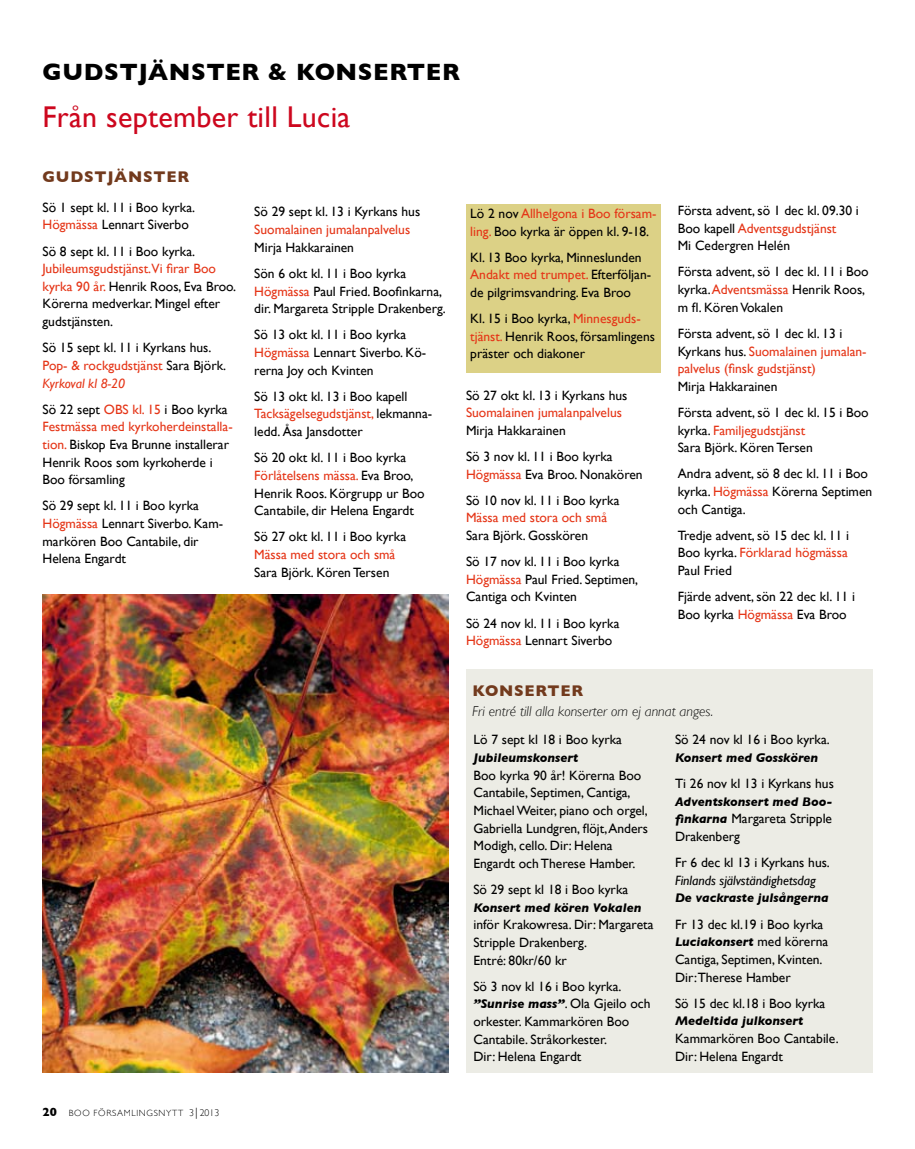
<style>
.page{position:relative;width:915px;height:1149px;background:#fff}
.page>*{position:absolute;margin:0;border:0;box-sizing:border-box;transform-origin:0 0}
.t1{font:30px "Gill Sans";letter-spacing:.01em;color:#cd071e}
.t2{font:700 24px "Gill Sans";letter-spacing:.025em;color:#000}
.t3{font:700 15.75px "Gill Sans";letter-spacing:.05em;color:#723a1d}
.t4{font:italic 300 14.25px "Gill Sans";color:#000}
.t5{font:13.5px/17.7px "Gill Sans";color:#000}
.t6{font:13.5px/17.7px "Gill Sans";color:#e53517}
.t7{font:italic 13.5px "Gill Sans";color:#000}
.t8{font:italic 700 12.75px "Gill Sans";color:#000}
.t9{font:300 9px "Gill Sans";letter-spacing:.075em;color:#000}
.s1{color:#e53517}
.s2{font-style:italic;color:#e53517}
.s3{color:#000}
.s4{font-weight:700;font-size:12px}
.s5{font-size:9.75px}
.s6{font-size:12px}
.s7{font-weight:400;font-style:normal;font-size:13.5px}
.s8{font-weight:700;font-style:italic;font-size:12.75px}
</style>
<div class="page">
<div style="left:466px;top:668px;width:406px;height:403px;background:#ecece5"></div>
<div style="left:466px;top:204px;width:194px;height:168px;background:#dcd186"></div>
<img style="left:43px;top:594px;width:406px;height:477px">
<h2 class="t2" style="left:43px;top:58px;width:419px">GUDSTJÄNSTER &amp; KONSERTER</h2>
<h1 class="t1" style="left:43px;top:99px;width:309px">Från september till Lucia</h1>
<p class="t3" style="left:43px;top:167px;width:148px">GUDSTJÄNSTER</p>
<p class="t5" style="left:43px;top:198px;width:154px">Sö 1 sept kl. 11 i Boo kyrka.<br><span class="s1">Högmässa</span> Lennart Siverbo</p>
<p class="t5" style="left:43px;top:242px;width:154px">Sö 8 sept kl. 11 i Boo kyrka.</p>
<p class="t5" style="left:43px;top:259px;width:195px"><span class="s1">Jubileumsgudstjänst.Vi firar Boo kyrka 90 år.</span> Henrik Roos, Eva Broo.<br>Körerna medverkar. Mingel efter gudstjänsten.</p>
<p class="t5" style="left:43px;top:338px;width:185px">Sö 15 sept kl. 11 i Kyrkans hus.<br><span class="s1">Pop- &amp; rockgudstjänst</span> Sara Björk.<br><span class="s2">Kyrkoval kl 8-20</span></p>
<p class="t5" style="left:43px;top:400px;width:192px">Sö 22 sept <span class="s1">OBS kl. 15</span> i Boo kyrka<br><span class="s1">Festmässa med kyrkoherdeinstalla&shy;tion.</span> Biskop Eva Brunne installerar<br>Henrik Roos som kyrkoherde i<br>Boo församling</p>
<p class="t5" style="left:43px;top:496px;width:182px">Sö 29 sept kl. 11 i Boo kyrka<br><span class="s1">Högmässa</span> Lennart Siverbo. Kam&shy;markören Boo Cantabile, dir<br>Helena Engardt</p>
<p class="t5" style="left:254px;top:203px;width:167px">Sö 29 sept kl. 13 i Kyrkans hus</p>
<p class="t6" style="left:254px;top:220px;width:157px">Suomalainen jumalanpalvelus</p>
<p class="t5" style="left:254px;top:234px;width:153px;line-height:26.1px">Mirja Hakkarainen<br>Sön 6 okt kl. 11 i Boo kyrka</p>
<p class="t5" style="left:254px;top:282px;width:193px"><span class="s1">Högmässa</span> Paul Fried. Boofinkarna, dir. Margareta Stripple Drakenberg.</p>
<p class="t5" style="left:254px;top:326px;width:173px">Sö 13 okt kl. 11 i Boo kyrka<br><span class="s1">Högmässa</span> Lennart Siverbo. Kö&shy;rerna Joy och Kvinten</p>
<p class="t5" style="left:254px;top:387px;width:179px">Sö 13 okt kl. 13 i Boo kapell<br><span class="s1">Tacksägelsegudstjänst,</span> lekmanna&shy;ledd. Åsa Jansdotter</p>
<p class="t5" style="left:254px;top:448px;width:172px">Sö 20 okt kl. 11 i Boo kyrka<br><span class="s1">Förlåtelsens mässa.</span> Eva Broo,<br>Henrik Roos. Körgrupp ur Boo<br>Cantabile, dir Helena Engardt</p>
<p class="t5" style="left:254px;top:527px;width:153px">Sö 27 okt kl. 11 i Boo kyrka</p>
<p class="t6" style="left:254px;top:545px;width:142px">Mässa med stora och små</p>
<p class="t5" style="left:254px;top:563px;width:137px">Sara Björk. Kören Tersen</p>
<p class="t5" style="left:470px;top:204px;width:187px">Lö 2 nov <span class="s1">Allhelgona i Boo försam&shy;ling.</span> Boo kyrka är öppen kl. 9-18.</p>
<p class="t5" style="left:470px;top:248px;width:182px">Kl. 13 Boo kyrka, Minneslunden<br><span class="s1">Andakt med trumpet.</span> Efterföljan&shy;de pilgrimsvandring. Eva Broo</p>
<p class="t5" style="left:470px;top:309px;width:186px">Kl. 15 i Boo kyrka, <span class="s1">Minnesguds&shy;tjänst.</span> Henrik Roos, församlingens präster och diakoner</p>
<p class="t5" style="left:466px;top:386px;width:163px">Sö 27 okt kl. 13 i Kyrkans hus</p>
<p class="t6" style="left:466px;top:403px;width:157px">Suomalainen jumalanpalvelus</p>
<p class="t5" style="left:466px;top:417px;width:148px;line-height:26.1px">Mirja Hakkarainen<br>Sö 3 nov kl. 11 i Boo kyrka</p>
<p class="t5" style="left:466px;top:460px;width:178px;line-height:26.1px"><span class="s1">Högmässa</span> Eva Broo. Nonakören<br>Sö 10 nov kl. 11 i Boo kyrka</p>
<p class="t6" style="left:466px;top:508px;width:142px">Mässa med stora och små</p>
<p class="t5" style="left:466px;top:522px;width:155px;line-height:26.1px">Sara Björk. Gosskören<br>Sö 17 nov kl. 11 i Boo kyrka</p>
<p class="t5" style="left:466px;top:570px;width:174px"><span class="s1">Högmässa</span> Paul Fried. Septimen,<br>Cantiga och Kvinten</p>
<p class="t5" style="left:466px;top:614px;width:155px">Sö 24 nov kl. 11 i Boo kyrka<br><span class="s1">Högmässa</span> Lennart Siverbo</p>
<p class="t3" style="left:472px;top:681px;width:112px">KONSERTER</p>
<p class="t5" style="left:677px;top:201px;width:183px">Första advent, sö 1 dec kl. 09.30 i<br>Boo kapell <span class="s1">Adventsgudstjänst<br></span>Mi Cedergren Helén</p>
<p class="t5" style="left:677px;top:263px;width:192px">Första advent, sö 1 dec kl. 11 i Boo kyrka. <span class="s1">Adventsmässa</span> Henrik Roos, m fl. Kören Vokalen</p>
<p class="t6" style="left:677px;top:324px;width:190px"><span class="s3">Första advent, sö 1 dec kl. 13 i<br>Kyrkans hus.</span> Suomalainen jumalan&shy;palvelus (finsk gudstjänst)</p>
<p class="t5" style="left:677px;top:373px;width:192px;line-height:26.1px">Mirja Hakkarainen<br>Första advent, sö 1 dec kl. 15 i Boo</p>
<p class="t5" style="left:677px;top:421px;width:137px">kyrka. <span class="s1">Familjegudstjänst<br></span>Sara Björk. Kören Tersen</p>
<p class="t5" style="left:677px;top:464px;width:196px">Andra advent, sö 8 dec kl. 11 i Boo kyrka. <span class="s1">Högmässa</span> Körerna Septimen och Cantiga.</p>
<p class="t5" style="left:677px;top:526px;width:173px;text-align:justify">Tredje advent, sö 15 dec kl. 11 i Boo kyrka. <span class="s1">Förklarad högmässa </span>Paul Fried</p>
<p class="t5" style="left:677px;top:587px;width:179px">Fjärde advent, sön 22 dec kl. 11 i<br>Boo kyrka <span class="s1">Högmässa</span> Eva Broo</p>
<p class="t4" style="left:472px;top:702px;width:242px">Fri entré till alla konserter om ej annat anges.</p>
<p class="t9" style="left:43px;top:1107px;width:178px"><span class="s4">20</span> BOO FÖRSAMLINGSNYTT <span class="s5">3</span><span class="s6">|</span> <span class="s5">2013</span></p>
<p class="t5" style="left:473px;top:730px;width:150px">Lö 7 sept kl 18 i Boo kyrka</p>
<p class="t8" style="left:473px;top:750px;width:106px">Jubileumskonsert</p>
<p class="t5" style="left:473px;top:765px;width:176px">Boo kyrka 90 år! Körerna Boo<br>Cantabile, Septimen, Cantiga,<br>Michael Weiter, piano och orgel,<br>Gabriella Lundgren, flöjt, Anders<br>Modigh, cello. Dir: Helena<br>Engardt och Therese Hamber.</p>
<p class="t5" style="left:473px;top:880px;width:156px">Sö 29 sept kl 18 i Boo kyrka</p>
<p class="t8" style="left:473px;top:899px;width:169px">Konsert med kören Vokalen</p>
<p class="t5" style="left:473px;top:915px;width:181px">inför Krakowresa. Dir: Margareta<br>Stripple Drakenberg.<br>Entré: 80kr/60 kr</p>
<p class="t5" style="left:473px;top:976px;width:149px">Sö 3 nov kl 16 i Boo kyrka.</p>
<p class="t8" style="left:473px;top:996px;width:178px">”Sunrise mass”<span class="s7">. Ola Gjeilo och</span></p>
<p class="t5" style="left:473px;top:1012px;width:157px">orkester. Kammarkören Boo<br>Cantabile. Stråkorkester.<br>Dir: Helena Engardt</p>
<p class="t5" style="left:674px;top:730px;width:156px">Sö 24 nov kl 16 i Boo kyrka.</p>
<p class="t8" style="left:674px;top:750px;width:145px">Konsert med Gosskören</p>
<p class="t5" style="left:674px;top:774px;width:160px">Ti 26 nov kl 13 i Kyrkans hus</p>
<p class="t8" style="left:674px;top:793px;width:159px">Adventskonsert med Boo-</p>
<p class="t5" style="left:674px;top:809px;width:158px"><span class="s8">finkarna</span> Margareta Stripple<br>Drakenberg</p>
<p class="t5" style="left:674px;top:853px;width:156px">Fr 6 dec kl 13 i Kyrkans hus.</p>
<p class="t7" style="left:674px;top:872px;width:142px">Finlands självständighetsdag</p>
<p class="t8" style="left:674px;top:890px;width:155px">De vackraste julsångerna</p>
<p class="t5" style="left:674px;top:914px;width:150px">Fr 13 dec kl.19 i Boo kyrka</p>
<p class="t8" style="left:674px;top:934px;width:155px">Luciakonsert <span class="s7">med körerna</span></p>
<p class="t5" style="left:674px;top:950px;width:149px">Cantiga, Septimen, Kvinten.<br>Dir:Therese Hamber</p>
<p class="t5" style="left:674px;top:993px;width:152px">Sö 15 dec kl.18 i Boo kyrka</p>
<p class="t8" style="left:674px;top:1013px;width:130px">Medeltida julkonsert</p>
<p class="t5" style="left:674px;top:1029px;width:165px">Kammarkören Boo Cantabile.<br>Dir: Helena Engardt</p>
</div>
